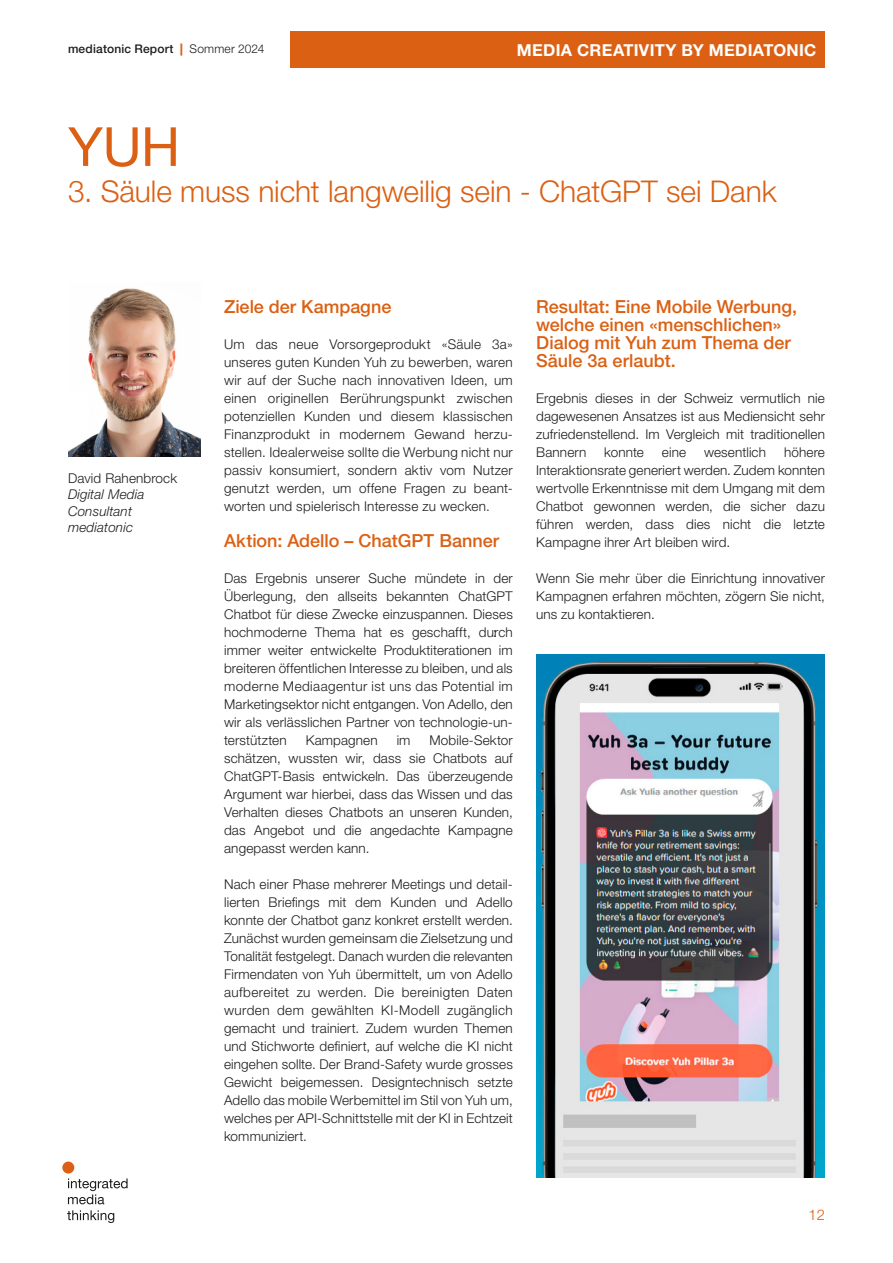
<style>
.page{position:relative;width:893px;height:1263px;background:#fff}
.page>*{position:absolute;margin:0;border:0;box-sizing:border-box;transform-origin:0 0}
.t1{font:54px "Helvetica Neue LT Std";color:#db6013}
.t2{font:300 30px "Helvetica Neue LT Std";letter-spacing:-.005em;color:#db6013}
.t3{font:500 18px/18px "Helvetica Neue LT Std";color:#db6013}
.t4{font:700 16.5px "Helvetica Neue LT Std";letter-spacing:.02em;color:#fff}
.t5{font:300 14.7px "Helvetica Neue LT Std";color:#db6013}
.t6{font:300 13.5px/18px "Helvetica Neue LT Std";letter-spacing:.01em;color:#1d1d1b;text-align:justify}
.t7{font:italic 300 13.5px/16.2px "Helvetica Neue LT Std";letter-spacing:.01em;color:#1d1d1b}
.t8{font:500 12px "Helvetica Neue LT Std";letter-spacing:.015em;color:#1d1d1b}
.s1{font-weight:800;color:#db6013}
.s2{font-weight:300}
</style>
<div class="page">
<div style="left:62px;top:1161px;width:12px;height:12px;background:#db6013;border-radius:50%"></div>
<svg style="left:67px;top:1210px;width:47px;height:13px"></svg>
<svg style="left:68px;top:1178px;width:60px;height:26px"></svg>
<div style="left:290px;top:32px;width:535px;height:36px;background:#db6013"></div>
<img style="left:536px;top:655px;width:289px;height:522px">
<img style="left:68px;top:288px;width:133px;height:169px">
<p class="t8" style="left:68px;top:42px;width:198px">mediatonic Report <span class="s1">|</span> <span class="s2">Sommer 2024</span></p>
<p class="t4" style="left:517px;top:40px;width:301px">MEDIA CREATIVITY BY MEDIATONIC</p>
<h1 class="t1" style="left:68px;top:114px;width:113px">YUH</h1>
<h2 class="t2" style="left:68px;top:173px;width:710px">3. Säule muss nicht langweilig sein - ChatGPT sei Dank</h2>
<p class="t6" style="left:68px;top:469px;width:111px">David Rahenbrock</p>
<p class="t7" style="left:68px;top:486px;width:78px">Digital Media<br>Consultant mediatonic</p>
<h3 class="t3" style="left:224px;top:297px;width:169px">Ziele der Kampagne</h3>
<p class="t6" style="left:224px;top:334px;width:290px">Um das neue Vorsorgeprodukt «Säule 3a» unseres guten Kunden Yuh zu bewerben, waren wir auf der Suche nach innovativen Ideen, um einen originellen Berührungspunkt zwischen potenziellen Kunden und diesem klassischen Finanzprodukt in modernem Gewand herzu&shy;stellen. Idealerweise sollte die Werbung nicht nur passiv konsumiert, sondern aktiv vom Nutzer genutzt werden, um offene Fragen zu beant&shy;worten und spielerisch Interesse zu wecken.</p>
<h3 class="t3" style="left:224px;top:531px;width:277px">Aktion: Adello – ChatGPT Banner</h3>
<p class="t6" style="left:224px;top:568px;width:290px">Das Ergebnis unserer Suche mündete in der Überlegung, den allseits bekannten ChatGPT Chatbot für diese Zwecke einzuspannen. Dieses hochmoderne Thema hat es geschafft, durch immer weiter entwickelte Produktiterationen im breiteren öffentlichen Interesse zu bleiben, und als moderne Mediaagentur ist uns das Potential im Marketingsektor nicht entgangen. Von Adello, den wir als verlässlichen Partner von technologie-un&shy;terstützten</p>
<p class="t6" style="left:493px;top:622px;width:5px">:</p>
<p class="t6" style="left:224px;top:730px;width:290px;text-indent:205px">Mobile-Sektor schätzen, wussten wir, dass sie Chatbots auf ChatGPT-Basis entwickeln. Das überzeugende Argument war hierbei, dass das Wissen und das Verhalten dieses Chatbots an unseren Kunden, das Angebot und die angedachte Kampagne angepasst werden kann.</p>
<p class="t6" style="left:224px;top:874px;width:290px">Nach einer Phase mehrerer Meetings und detail&shy;lierten Briefings mit dem Kunden und Adello konnte der Chatbot ganz konkret erstellt werden.<br>Zunächst wurden gemeinsam die Zielsetzung und Tonalität festgelegt. Danach wurden die relevanten Firmendaten von Yuh übermittelt, um von Adello aufbereitet zu werden. Die bereinigten Daten wurden dem gewählten KI-Modell zugänglich gemacht und trainiert. Zudem wurden Themen und Stichworte definiert, auf welche die KI nicht eingehen sollte. Der Brand-Safety wurde grosses Gewicht beigemessen. Designtechnisch setzte Adello das mobile Werbemittel im Stil von Yuh um, welches per API-Schnittstelle mit der KI in Echtzeit kommuniziert.</p>
<p class="t6" style="left:306px;top:730px;width:73px">Kampagnen</p>
<p class="t6" style="left:397px;top:730px;width:15px">im</p>
<h3 class="t3" style="left:536px;top:297px;width:262px">Resultat: Eine Mobile Werbung, welche einen «menschlichen»<br>Dialog mit Yuh zum Thema der<br>Säule 3a erlaubt.</h3>
<p class="t6" style="left:536px;top:388px;width:290px">Ergebnis dieses in der Schweiz vermutlich nie dagewesenen Ansatzes ist aus Mediensicht sehr zufriedenstellend. Im Vergleich mit traditionellen Bannern</p>
<p class="t6" style="left:536px;top:442px;width:290px;text-indent:248px">höhere Interaktionsrate generiert werden. Zudem konnten wertvolle Erkenntnisse mit dem Umgang mit dem Chatbot gewonnen werden, die sicher dazu führen werden, dass dies nicht die letzte Kampagne ihrer Art bleiben wird.</p>
<p class="t6" style="left:536px;top:568px;width:290px">Wenn Sie mehr über die Einrichtung innovativer Kampagnen erfahren möchten, zögern Sie nicht, uns zu kontaktieren.</p>
<p class="t6" style="left:604px;top:442px;width:41px">konnte</p>
<p class="t6" style="left:662px;top:442px;width:26px">eine</p>
<p class="t6" style="left:704px;top:442px;width:63px">wesentlich</p>
<p class="t5" style="left:809px;top:1206px;width:18px">12</p>
</div>
